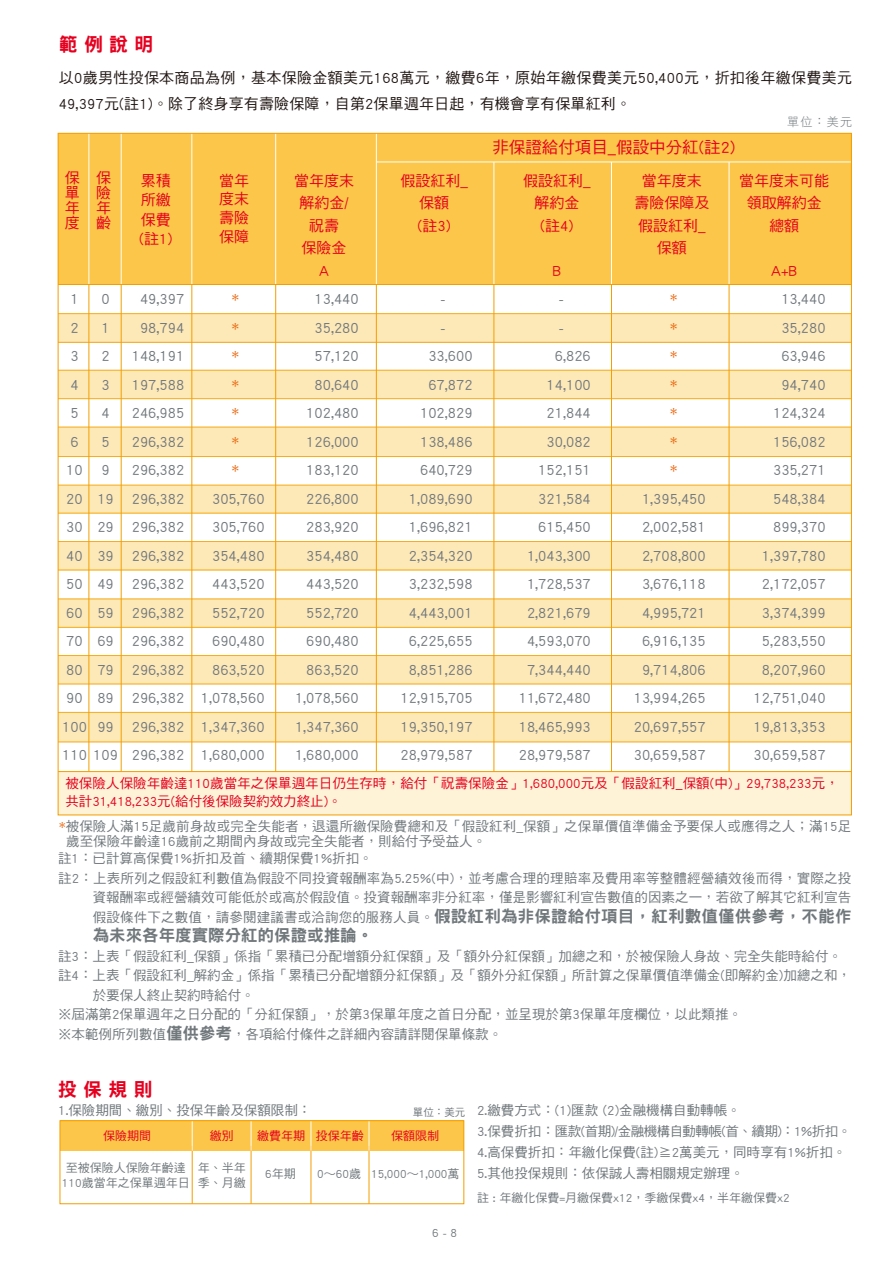
<style>
.page{position:relative;width:893px;height:1262px;background:#fff}
.page>*{position:absolute;margin:0;border:0;box-sizing:border-box;transform-origin:0 0}
.t1{font:19.05px "DF Hei Std W9";color:#e6001f}
.t2{font:18.9px "DF Hei Std W9";color:#e6001f}
.t3{font:16.5px "DF Hei Std W9";color:#71787c}
.t4{font:16.5px "DF Hei Std W5";color:#e6001f}
.t5{font:15px/28.5px "DF Hei Std W5";color:#71787c;text-align:right}
.t6{font:15px/25.5px "DF Hei Std W5";letter-spacing:.02em;color:#221815}
.t7{font:15px/22.6px "DF Hei Std W5";color:#e6001f;text-align:center}
.t8{font:15px/28.5px "DF Hei Std W5";color:#eb5e00;text-align:justify}
.t9{font:13.5px/21px "DF Hei Std W5";color:#71787c}
.t10{font:13.5px/18px "DF Hei Std W5";letter-spacing:.005em;color:#e6001f}
.t11{font:12px/15px "DF Hei Std W5";color:#71787c}
.t12{font:12px "DF Hei Std W5";color:#e6001f}
.t13{font:12px "DF Hei Std W3";color:#71787c}
.t14{font:10.5px "DF Hei Std W5";color:#71787c}
.s1{color:#eb5e00}
.s2{font-family:"DF Hei Std W9";font-size:16.5px}
</style>
<div class="page">
<svg style="left:57px;top:133px;width:795px;height:683px"></svg>
<div style="left:60px;top:1121px;width:404px;height:30px;background:#fbc649"></div>
<div style="left:60px;top:1120px;width:404px;height:84px;border:1px solid #f49e00"></div>
<hr style="left:192px;top:1146px;width:1px;height:58px;background:#f49e00">
<hr style="left:192px;top:1121px;width:1px;height:30px;background:#fff">
<hr style="left:369px;top:1146px;width:1px;height:58px;background:#f49e00">
<hr style="left:369px;top:1121px;width:1px;height:30px;background:#fff">
<hr style="left:251px;top:1146px;width:1px;height:58px;background:#f49e00">
<hr style="left:251px;top:1121px;width:1px;height:30px;background:#fff">
<hr style="left:310px;top:1146px;width:1px;height:58px;background:#f49e00">
<hr style="left:310px;top:1121px;width:1px;height:30px;background:#fff">
<p class="t1" style="left:59px;top:34px;width:96px">範 例 說 明</p>
<p class="t6" style="left:59px;top:65px;width:795px">以0歲男性投保本商品為例，基本保險金額美元168萬元，繳費6年，原始年繳保費美元50,400元，折扣後年繳保費美元<br>49,397元(註1)。除了終身享有壽險保障，自第2保單週年日起，有機會享有保單紅利。</p>
<p class="t13" style="left:787px;top:115px;width:66px">單位：美元</p>
<p class="t7" style="left:65px;top:170px;width:16px;line-height:15px;text-align:justify">保單年度</p>
<p class="t7" style="left:96px;top:170px;width:16px;line-height:15px;text-align:justify">保險年齡</p>
<p class="t7" style="left:219px;top:171px;width:31px;line-height:18.8px;text-align:justify">當年度末壽險保障</p>
<p class="t7" style="left:139px;top:170px;width:35px;line-height:19.5px;text-align:justify">累積所繳保費(註1)</p>
<p class="t5" style="left:101px;top:284px;width:10px">0</p>
<p class="t5" style="left:101px;top:313px;width:10px">1</p>
<p class="t5" style="left:101px;top:341px;width:10px">2</p>
<p class="t5" style="left:101px;top:370px;width:10px">3</p>
<p class="t5" style="left:101px;top:398px;width:10px">4</p>
<p class="t5" style="left:101px;top:427px;width:10px">5</p>
<p class="t5" style="left:101px;top:455px;width:10px">9</p>
<p class="t5" style="left:97px;top:484px;width:18px">19</p>
<p class="t5" style="left:97px;top:512px;width:18px">29</p>
<p class="t5" style="left:97px;top:541px;width:18px">39</p>
<p class="t5" style="left:97px;top:569px;width:18px">49</p>
<p class="t5" style="left:97px;top:598px;width:18px">59</p>
<p class="t5" style="left:97px;top:626px;width:18px">69</p>
<p class="t5" style="left:97px;top:655px;width:18px">79</p>
<p class="t5" style="left:97px;top:683px;width:18px">89</p>
<p class="t5" style="left:97px;top:712px;width:18px">99</p>
<p class="t5" style="left:62px;top:740px;width:57px">110 109</p>
<p class="t5" style="left:62px;top:284px;width:26px;text-align:center">1<br>2<br>3<br>4<br>5<br>6<br>10<br>20<br>30<br>40<br>50<br>60<br>70<br>80<br>90<br>100</p>
<p class="t5" style="left:132px;top:284px;width:54px;text-align:center">49,397<br>98,794<br>148,191<br>197,588<br>246,985<br>296,382<br>296,382<br>296,382<br>296,382<br>296,382<br>296,382<br>296,382<br>296,382<br>296,382<br>296,382<br>296,382<br>296,382</p>
<p class="t8" style="left:232px;top:284px;width:9px">* * * * * * *</p>
<p class="t5" style="left:201px;top:484px;width:65px">305,760<br>305,760<br>354,480<br>443,520<br>552,720<br>690,480<br>863,520<br>1,078,560<br>1,347,360<br>1,680,000</p>
<p class="t7" style="left:294px;top:169px;width:61px">當年度末解約金/祝壽<br>保險金<br>A</p>
<p class="t5" style="left:295px;top:284px;width:65px">13,440<br>35,280<br>57,120<br>80,640<br>102,480<br>126,000<br>183,120<br>226,800<br>283,920<br>354,480<br>443,520<br>552,720<br>690,480<br>863,520<br>1,078,560<br>1,347,360<br>1,680,000</p>
<p class="t7" style="left:400px;top:169px;width:69px">假設紅利_保額<br>(註3)</p>
<p class="t5" style="left:441px;top:284px;width:6px">-</p>
<p class="t5" style="left:441px;top:313px;width:6px">-</p>
<p class="t5" style="left:428px;top:341px;width:46px">33,600</p>
<p class="t5" style="left:428px;top:370px;width:46px">67,872</p>
<p class="t5" style="left:420px;top:398px;width:54px">102,829</p>
<p class="t5" style="left:420px;top:427px;width:54px">138,486</p>
<p class="t5" style="left:420px;top:455px;width:54px">640,729</p>
<p class="t5" style="left:409px;top:484px;width:65px">1,089,690</p>
<p class="t5" style="left:409px;top:512px;width:65px">1,696,821</p>
<p class="t5" style="left:409px;top:541px;width:65px">2,354,320</p>
<p class="t5" style="left:409px;top:569px;width:65px">3,232,598</p>
<p class="t5" style="left:409px;top:598px;width:65px">4,443,001</p>
<p class="t5" style="left:409px;top:626px;width:65px">6,225,655</p>
<p class="t5" style="left:409px;top:655px;width:65px">8,851,286</p>
<p class="t5" style="left:400px;top:683px;width:73px">12,915,705</p>
<p class="t5" style="left:400px;top:712px;width:73px">19,350,197</p>
<p class="t5" style="left:400px;top:740px;width:73px">28,979,587</p>
<p class="t4" style="left:492px;top:139px;width:244px">非保證給付項目_假設中分紅(註2)</p>
<p class="t7" style="left:523px;top:169px;width:69px">假設紅利_解約金<br>(註4)</p>
<p class="t7" style="left:552px;top:259px;width:10px">B</p>
<p class="t5" style="left:559px;top:284px;width:6px">-</p>
<p class="t5" style="left:559px;top:313px;width:6px">-</p>
<p class="t5" style="left:555px;top:341px;width:37px">6,826</p>
<p class="t5" style="left:546px;top:370px;width:46px">14,100</p>
<p class="t5" style="left:546px;top:398px;width:46px">21,844</p>
<p class="t5" style="left:546px;top:427px;width:46px">30,082</p>
<p class="t5" style="left:538px;top:455px;width:54px">152,151</p>
<p class="t5" style="left:538px;top:484px;width:54px">321,584</p>
<p class="t5" style="left:538px;top:512px;width:54px">615,450</p>
<p class="t5" style="left:527px;top:541px;width:65px">1,043,300</p>
<p class="t5" style="left:527px;top:569px;width:65px">1,728,537</p>
<p class="t5" style="left:527px;top:598px;width:65px">2,821,679</p>
<p class="t5" style="left:527px;top:626px;width:65px">4,593,070</p>
<p class="t5" style="left:527px;top:655px;width:65px">7,344,440</p>
<p class="t5" style="left:519px;top:683px;width:73px">11,672,480</p>
<p class="t5" style="left:519px;top:712px;width:73px">18,465,993</p>
<p class="t5" style="left:519px;top:740px;width:73px">28,979,587</p>
<p class="t7" style="left:634px;top:169px;width:76px">當年度末壽險保障及假設紅利_保額</p>
<p class="t8" style="left:670px;top:284px;width:9px">* * * * * * *</p>
<p class="t5" style="left:634px;top:484px;width:73px;text-align:center">1,395,450<br>2,002,581<br>2,708,800<br>3,676,118<br>4,995,721<br>6,916,135<br>9,714,806<br>13,994,265<br>20,697,557<br>30,659,587</p>
<p class="t7" style="left:739px;top:169px;width:91px">當年度末可能領取解約金總額</p>
<p class="t7" style="left:771px;top:259px;width:27px">A+B</p>
<p class="t5" style="left:753px;top:284px;width:73px">13,440<br>35,280<br>63,946<br>94,740<br>124,324<br>156,082<br>335,271<br>548,384<br>899,370<br>1,397,780<br>2,172,057<br>3,374,399<br>5,283,550<br>8,207,960<br>12,751,040<br>19,813,353<br>30,659,587</p>
<p class="t10" style="left:65px;top:774px;width:775px">被保險人保險年齡達110歲當年之保單週年日仍生存時，給付「祝壽保險金」1,680,000元及「假設紅利_保額(中)」29,738,233元，共計31,418,233元(給付後保險契約效力終止)。</p>
<p class="t9" style="left:66px;top:818px;width:786px;line-height:15px;text-indent:-7px"><span class="s1">*</span>被保險人滿15足歲前身故或完全失能者，退還所繳保險費總和及「假設紅利_保額」之保單價值準備金予要保人或應得之人；滿15足歲至保險年齡達16歲前之期間內身故或完全失能者，則給付予受益人。</p>
<p class="t9" style="left:58px;top:848px;width:316px">註1：已計算高保費1%折扣及首、續期保費1%折扣。</p>
<p class="t9" style="left:58px;top:867px;width:795px">註2：上表所列之假設紅利數值為假設不同投資報酬率為5.25%(中)，並考慮合理的理賠率及費用率等整體經營績效後而得，實際之投</p>
<p class="t9" style="left:93px;top:887px;width:760px">資報酬率或經營績效可能低於或高於假設值。投資報酬率非分紅率，僅是影響紅利宣告數值的因素之一，若欲了解其它紅利宣告</p>
<p class="t9" style="left:93px;top:906px;width:760px">假設條件下之數值，請參閱建議書或洽詢您的服務人員。<span class="s2">假設紅利為非保證給付項目，紅利數值僅供參考，不能作</span></p>
<p class="t3" style="left:93px;top:927px;width:282px">為未來各年度實際分紅的保證或推論。</p>
<p class="t9" style="left:58px;top:945px;width:785px">註3：上表「假設紅利_保額」係指「累積已分配增額分紅保額」及「額外分紅保額」加總之和，於被保險人身故、完全失能時給付。</p>
<p class="t9" style="left:58px;top:965px;width:794px">註4：上表「假設紅利_解約金」係指「累積已分配增額分紅保額」及「額外分紅保額」所計算之保單價值準備金(即解約金)加總之和，</p>
<p class="t9" style="left:93px;top:984px;width:164px">於要保人終止契約時給付。</p>
<p class="t9" style="left:58px;top:1004px;width:685px">※屆滿第2保單週年之日分配的「分紅保額」，於第3保單年度之首日分配，並呈現於第3保單年度欄位，以此類推。</p>
<p class="t9" style="left:58px;top:1023px;width:446px">※本範例所列數值<span class="s2">僅供參考</span>，各項給付條件之詳細內容請詳閱保單條款。</p>
<p class="t2" style="left:58px;top:1079px;width:96px">投 保 規 則</p>
<p class="t9" style="left:58px;top:1100px;width:255px">1.保險期間、繳別、投保年齡及保額限制：</p>
<p class="t9" style="left:477px;top:1100px;width:375px">2.繳費方式：(1)匯款 (2)金融機構自動轉帳。<br>3.保費折扣：匯款(首期)/金融機構自動轉帳(首、續期)：1%折扣。<br>4.高保費折扣：年繳化保費(註)≧2萬美元，同時享有1%折扣。<br>5.其他投保規則：依保誠人壽相關規定辦理。</p>
<p class="t14" style="left:413px;top:1107px;width:54px">單位：美元</p>
<p class="t12" style="left:210px;top:1130px;width:25px">繳別</p>
<p class="t11" style="left:198px;top:1160px;width:49px">年、半年季、月繳</p>
<p class="t12" style="left:257px;top:1130px;width:49px">繳費年期</p>
<p class="t12" style="left:316px;top:1130px;width:49px">投保年齡</p>
<p class="t11" style="left:317px;top:1166px;width:45px">0∼60歲</p>
<p class="t12" style="left:391px;top:1130px;width:49px">保額限制</p>
<p class="t12" style="left:103px;top:1130px;width:49px">保險期間</p>
<p class="t11" style="left:62px;top:1160px;width:129px;text-align:center">至被保險人保險年齡達<br>110歲當年之保單週年日</p>
<p class="t11" style="left:371px;top:1166px;width:90px">15,000∼1,000萬</p>
<p class="t11" style="left:265px;top:1166px;width:32px">6年期</p>
<p class="t11" style="left:432px;top:1225px;width:27px">6 - 8</p>
<p class="t11" style="left:477px;top:1190px;width:314px">註 : 年繳化保費=月繳保費x12，季繳保費x4，半年繳保費x2</p>
</div>
